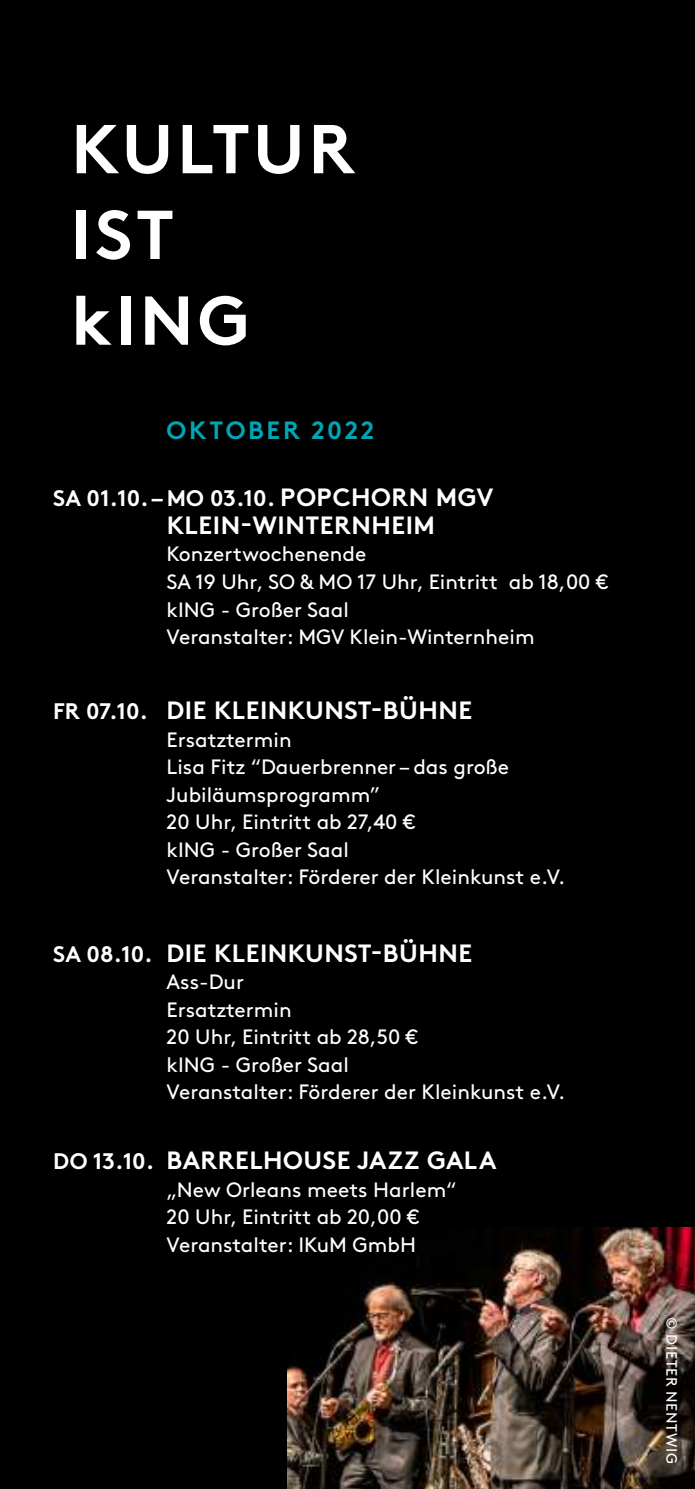
<style>
.page{position:relative;width:695px;height:1489px;background:#fff}
.page>*{position:absolute;margin:0;border:0;box-sizing:border-box;transform-origin:0 0}
.t1{font:700 69px/85.8px "Brown Std";letter-spacing:.05em;color:#fff}
.t2{font:700 25px "Brown Std";letter-spacing:.02em;color:#fff}
.t3{font:700 25px "Brown Std";letter-spacing:.11em;color:#00a6b4}
.t4{font:700 22.5px "Brown Std";color:#fff}
.t5{font:20.75px/27.5px "Brown Std";color:#fff}
.t6{font:15px "Brown Std";letter-spacing:.045em;color:#fff}
.s1{font-size:25px}
.s2{font-size:22.5px}
</style>
<div class="page">
<div style="left:0;top:0;width:694px;height:1488px;background:#000"></div>
<img style="left:287px;top:1227px;width:407px;height:261px">
<h1 class="t1" style="left:71px;top:107px;width:285px">KULTUR<br>IST kING</h1>
<p class="t3" style="left:167px;top:416px;width:209px">OKTOBER 2022</p>
<p class="t4" style="left:53px;top:485px;width:442px">SA 01.10. – MO 03.10. <span class="s1">POPCHORN MGV</span></p>
<p class="t2" style="left:167px;top:511px;width:270px">KLEIN-WINTERNHEIM</p>
<p class="t5" style="left:167px;top:541px;width:443px">Konzertwochenende<br>SA 19 Uhr, SO &amp; MO 17 Uhr, Eintritt ab 18,00 € kING - Großer Saal<br>Veranstalter: MGV Klein-Winternheim</p>
<p class="t2" style="left:53px;top:696px;width:420px"><span class="s2">FR 07.10.</span> DIE KLEINKUNST-BÜHNE</p>
<p class="t5" style="left:167px;top:726px;width:400px">Ersatztermin<br>Lisa Fitz “Dauerbrenner – das große<br>Jubiläumsprogramm”<br>20 Uhr, Eintritt ab 27,40 €<br>kING - Großer Saal<br>Veranstalter: Förderer der Kleinkunst e.V.</p>
<p class="t2" style="left:53px;top:938px;width:420px"><span class="s2">SA 08.10.</span> DIE KLEINKUNST-BÜHNE</p>
<p class="t5" style="left:167px;top:968px;width:400px">Ass-Dur<br>Ersatztermin<br>20 Uhr, Eintritt ab 28,50 €<br>kING - Großer Saal<br>Veranstalter: Förderer der Kleinkunst e.V.</p>
<p class="t2" style="left:53px;top:1146px;width:444px"><span class="s2">DO 13.10.</span> BARRELHOUSE JAZZ GALA</p>
<p class="t5" style="left:167px;top:1176px;width:291px">„New Orleans meets Harlem“<br>20 Uhr, Eintritt ab 20,00 €<br>Veranstalter: IKuM GmbH</p>
<p class="t6" style="left:679px;top:1316px;width:149px;rotate:90deg">© DIETER NENTWIG</p>
</div>
